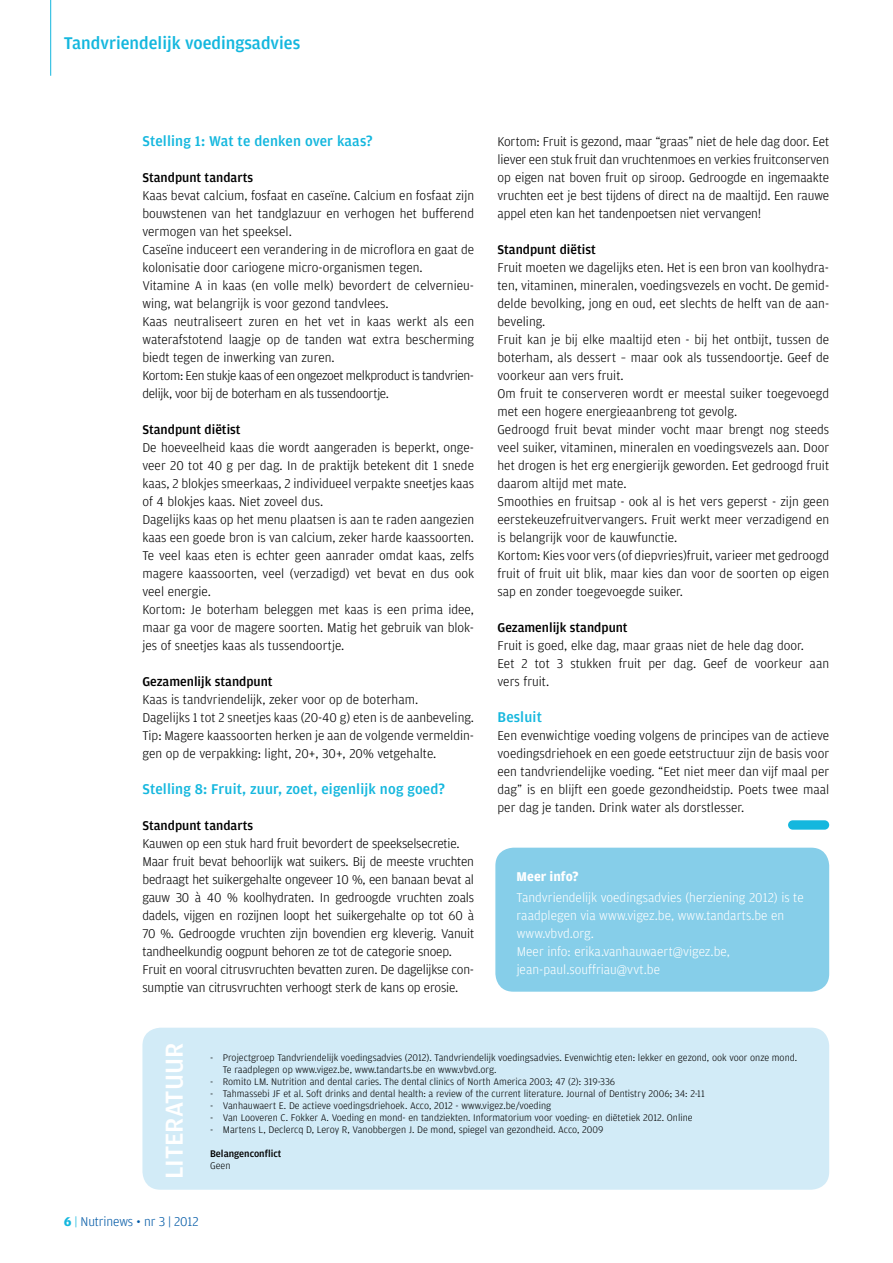
<style>
.page{position:relative;width:893px;height:1263px;background:#fff}
.page>*{position:absolute;margin:0;border:0;box-sizing:border-box;transform-origin:0 0}
.t1{font:500 26.1px "Amplitude";color:#fff}
.t2{font:500 18px "Amplitude";color:#14b7de}
.t3{font:500 15px "Amplitude";letter-spacing:.01em;color:#14b7de}
.t4{font:300 13.5px/18px "Amplitude";color:#000}
.t5{font:300 13.5px/18px "Amplitude";color:#fff}
.t6{font:500 13.5px "Amplitude";color:#000}
.t7{font:300 13.5px "Amplitude";letter-spacing:-.01em;color:#0059a6}
.t8{font:700 13.5px "Amplitude";color:#fff}
.t9{font:300 10.2px/12px "Amplitude";color:#000}
.t10{font:500 10.2px "Amplitude";color:#000}
.s1{font-weight:700;color:#14b7de}
.s2{color:#14b7de}
</style>
<div class="page">
<div style="left:788px;top:820px;width:41px;height:10px;background:#14b7de;border-radius:5px"></div>
<div style="left:495px;top:848px;width:334px;height:144px;background:#86cee9;border-radius:18px"></div>
<div style="left:142px;top:1028px;width:687px;height:162px;background:#d2ebf7;border-radius:18px"></div>
<hr style="left:50px;top:0;width:1px;height:76px;background:#14b7de">
<h2 class="t2" style="left:64px;top:33px;width:238px">Tandvriendelijk voedingsadvies</h2>
<p class="t3" style="left:142px;top:132px;width:232px">Stelling 1: Wat te denken over kaas?</p>
<p class="t6" style="left:142px;top:170px;width:112px">Standpunt tandarts</p>
<p class="t4" style="left:142px;top:186px;width:333px">Kaas bevat calcium, fosfaat en caseïne. Calcium en fosfaat zijn bouwstenen van het tandglazuur en verhogen het bufferend vermogen van het speeksel.<br>Caseïne induceert een verandering in de microflora en gaat de kolonisatie door cariogene micro-organismen tegen.<br>Vitamine A in kaas (en volle melk) bevordert de celvernieu&shy;wing, wat belangrijk is voor gezond tandvlees.<br>Kaas neutraliseert zuren en het vet in kaas werkt als een waterafstotend laagje op de tanden wat extra bescherming biedt tegen de inwerking van zuren.<br>Kortom: Een stukje kaas of een ongezoet melkproduct is tandvrien&shy;delijk, voor bij de boterham en als tussendoortje.</p>
<p class="t6" style="left:142px;top:422px;width:100px">Standpunt diëtist</p>
<p class="t4" style="left:142px;top:438px;width:333px">De hoeveelheid kaas die wordt aangeraden is beperkt, onge&shy;veer 20 tot 40 g per dag. In de praktijk betekent dit 1 snede kaas, 2 blokjes smeerkaas, 2 individueel verpakte sneetjes kaas of 4 blokjes kaas. Niet zoveel dus.<br>Dagelijks kaas op het menu plaatsen is aan te raden aangezien kaas een goede bron is van calcium, zeker harde kaassoorten.<br>Te veel kaas eten is echter geen aanrader omdat kaas, zelfs magere kaassoorten, veel (verzadigd) vet bevat en dus ook veel energie.<br>Kortom: Je boterham beleggen met kaas is een prima idee, maar ga voor de magere soorten. Matig het gebruik van blok&shy;jes of sneetjes kaas als tussendoortje.</p>
<p class="t6" style="left:142px;top:673px;width:132px">Gezamenlijk standpunt</p>
<p class="t4" style="left:142px;top:690px;width:333px">Kaas is tandvriendelijk, zeker voor op de boterham.<br>Dagelijks 1 tot 2 sneetjes kaas (20-40 g) eten is de aanbeveling.<br>Tip: Magere kaassoorten herken je aan de volgende vermeldin&shy;gen op de verpakking: light, 20+, 30+, 20% vetgehalte.</p>
<p class="t3" style="left:142px;top:780px;width:304px">Stelling 8: Fruit, zuur, zoet, eigenlijk nog goed?</p>
<p class="t6" style="left:142px;top:818px;width:112px">Standpunt tandarts</p>
<p class="t4" style="left:142px;top:834px;width:333px">Kauwen op een stuk hard fruit bevordert de speekselsecretie.<br>Maar fruit bevat behoorlijk wat suikers. Bij de meeste vruchten bedraagt het suikergehalte ongeveer 10 %, een banaan bevat al gauw 30 à 40 % koolhydraten. In gedroogde vruchten zoals dadels, vijgen en rozijnen loopt het suikergehalte op tot 60 à 70 %. Gedroogde vruchten zijn bovendien erg kleverig. Vanuit tandheelkundig oogpunt behoren ze tot de categorie snoep.<br>Fruit en vooral citrusvruchten bevatten zuren. De dagelijkse con&shy;sumptie van citrusvruchten verhoogt sterk de kans op erosie.</p>
<p class="t4" style="left:497px;top:132px;width:333px;text-align:justify">Kortom: Fruit is gezond, maar “graas” niet de hele dag door. Eet liever een stuk fruit dan vruchtenmoes en verkies fruitconserven op eigen nat boven fruit op siroop. Gedroogde en ingemaakte vruchten eet je best tijdens of direct na de maaltijd. Een rauwe appel eten kan het tandenpoetsen niet vervangen!</p>
<p class="t6" style="left:497px;top:242px;width:100px">Standpunt diëtist</p>
<p class="t4" style="left:497px;top:258px;width:333px">Fruit moeten we dagelijks eten. Het is een bron van koolhydra&shy;ten, vitaminen, mineralen, voedingsvezels en vocht. De gemid&shy;delde bevolking, jong en oud, eet slechts de helft van de aan&shy;beveling.<br>Fruit kan je bij elke maaltijd eten - bij het ontbijt, tussen de boterham, als dessert – maar ook als tussendoortje. Geef de voorkeur aan vers fruit.<br>Om fruit te conserveren wordt er meestal suiker toegevoegd met een hogere energieaanbreng tot gevolg.<br>Gedroogd fruit bevat minder vocht maar brengt nog steeds veel suiker, vitaminen, mineralen en voedingsvezels aan. Door het drogen is het erg energierijk geworden. Eet gedroogd fruit daarom altijd met mate.<br>Smoothies en fruitsap - ook al is het vers geperst - zijn geen eerstekeuzefruitvervangers. Fruit werkt meer verzadigend en is belangrijk voor de kauwfunctie.<br>Kortom: Kies voor vers (of diepvries)fruit, varieer met gedroogd fruit of fruit uit blik, maar kies dan voor de soorten op eigen sap en zonder toegevoegde suiker.</p>
<p class="t6" style="left:497px;top:619px;width:132px">Gezamenlijk standpunt</p>
<p class="t4" style="left:497px;top:636px;width:333px">Fruit is goed, elke dag, maar graas niet de hele dag door.<br>Eet 2 tot 3 stukken fruit per dag. Geef de voorkeur aan vers fruit.</p>
<p class="t3" style="left:497px;top:708px;width:46px">Besluit</p>
<p class="t4" style="left:497px;top:726px;width:333px;text-align:justify">Een evenwichtige voeding volgens de principes van de actieve voedingsdriehoek en een goede eetstructuur zijn de basis voor een tandvriendelijke voeding. “Eet niet meer dan vijf maal per dag” is en blijft een goede gezondheidstip. Poets twee maal per dag je tanden. Drink water als dorstlesser.</p>
<p class="t8" style="left:517px;top:869px;width:63px">Meer info?</p>
<p class="t5" style="left:517px;top:888px;width:289px">Tandvriendelijk voedingsadvies (herziening 2012) is te raadplegen via www.vigez.be, www.tandarts.be en www.vbvd.org.<br>Meer info: erika.vanhauwaert@vigez.be, jean-paul.souffriau@vvt.be</p>
<h1 class="t1" style="left:160px;top:1179px;width:138px;rotate:-90deg">LITERATUUR</h1>
<p class="t9" style="left:223px;top:1051px;width:576px;text-indent:-13px">- Projectgroep Tandvriendelijk voedingsadvies (2012). Tandvriendelijk voedingsadvies. Evenwichtig eten: lekker en gezond, ook voor onze mond.<br>Te raadplegen op www.vigez.be, www.tandarts.be en www.vbvd.org.</p>
<p class="t9" style="left:210px;top:1075px;width:407px">- Romito LM. Nutrition and dental caries. The dental clinics of North America 2003; 47 (2): 319-336</p>
<p class="t9" style="left:210px;top:1087px;width:496px">- Tahmassebi JF et al. Soft drinks and dental health: a review of the current literature. Journal of Dentistry 2006; 34: 2-11</p>
<p class="t9" style="left:210px;top:1099px;width:342px">- Vanhauwaert E. De actieve voedingsdriehoek. Acco, 2012 - www.vigez.be/voeding</p>
<p class="t9" style="left:210px;top:1111px;width:484px">- Van Looveren C. Fokker A. Voeding en mond- en tandziekten. Informatorium voor voeding- en diëtetiek 2012. Online</p>
<p class="t9" style="left:210px;top:1123px;width:395px">- Martens L, Declercq D, Leroy R, Vanobbergen J. De mond, spiegel van gezondheid. Acco, 2009</p>
<p class="t10" style="left:210px;top:1147px;width:73px">Belangenconflict</p>
<p class="t9" style="left:210px;top:1159px;width:22px">Geen</p>
<p class="t7" style="left:64px;top:1214px;width:136px"><span class="s1">6</span> <span class="s2">|</span> Nutrinews • nr 3 | 2012</p>
</div>
